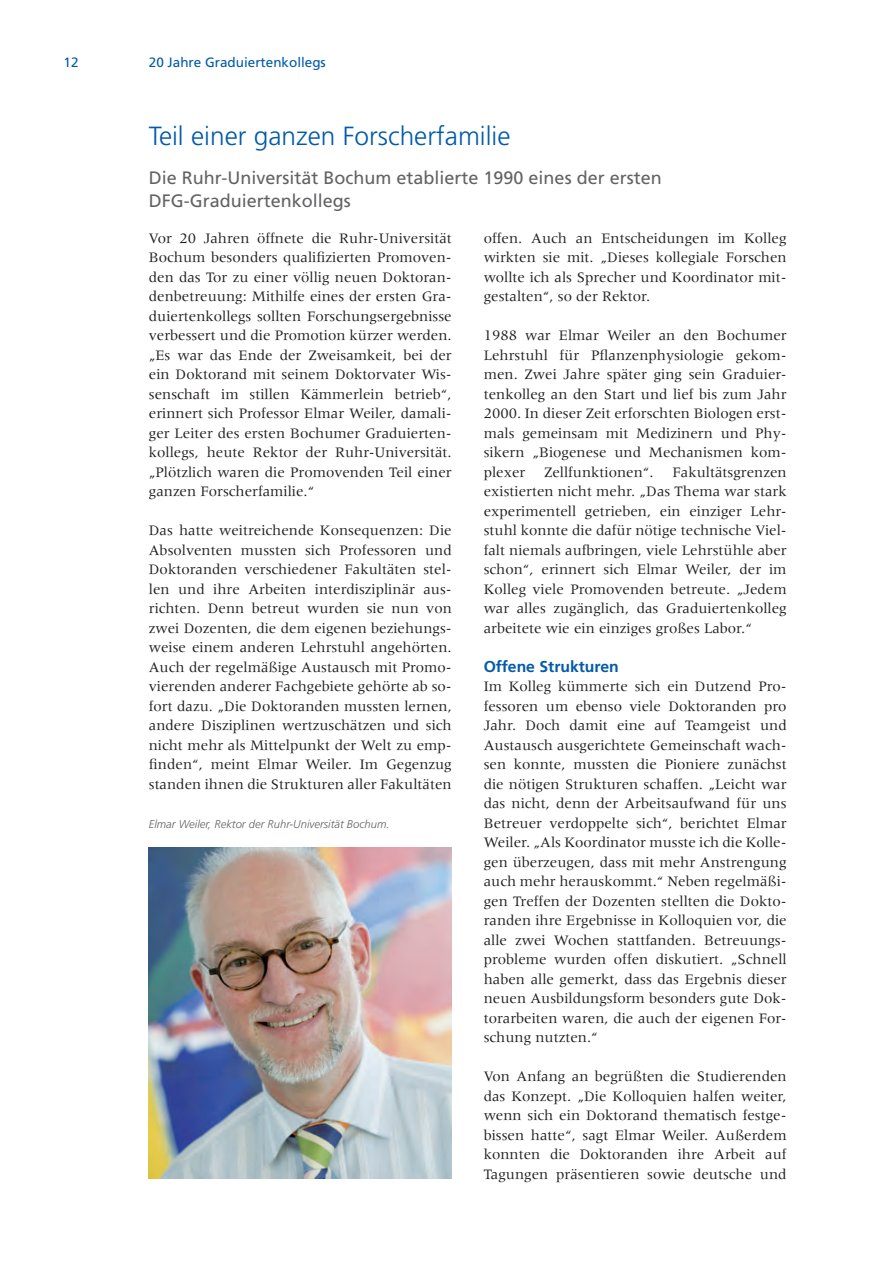
<style>
.page{position:relative;width:893px;height:1263px;background:#fff}
.page>*{position:absolute;margin:0;border:0;box-sizing:border-box;transform-origin:0 0}
.t1{font:300 26.25px "Frutiger LT Std";color:#015aaa}
.t2{font:18px/22.5px "Frutiger LT Std";color:#636366}
.t3{font:700 15.75px "Frutiger LT Std";color:#015aaa}
.t4{font:15px/19.5px "Meridien LT Std";color:#231f20;text-align:justify}
.t5{font:13.5px "Frutiger LT Std";color:#015aaa}
.t6{font:italic 300 11.25px "Frutiger LT Std";color:#636366}
</style>
<div class="page">
<img style="left:149px;top:847px;width:303px;height:332px">
<p class="t5" style="left:64px;top:54px;width:17px">12</p>
<p class="t5" style="left:149px;top:54px;width:179px">20 Jahre Graduiertenkollegs</p>
<h1 class="t1" style="left:149px;top:121px;width:363px">Teil einer ganzen Forscherfamilie</h1>
<p class="t2" style="left:149px;top:167px;width:514px">Die Ruhr-Universität Bochum etablierte 1990 eines der ersten<br>DFG-Graduiertenkollegs</p>
<p class="t4" style="left:149px;top:228px;width:304px">Vor 20 Jahren öffnete die Ruhr-Universität Bochum besonders qualifizierten Promoven&shy;den das Tor zu einer völlig neuen Doktoran&shy;denbetreuung: Mithilfe eines der ersten Gra&shy;duiertenkollegs sollten Forschungsergebnisse verbessert und die Promotion kürzer werden. „Es war das Ende der Zweisamkeit, bei der ein Doktorand mit seinem Doktorvater Wis&shy;senschaft im stillen Kämmerlein betrieb“, erinnert sich Professor Elmar Weiler, damali&shy;ger Leiter des ersten Bochumer Graduierten&shy;kollegs, heute Rektor der Ruhr-Universität. „Plötzlich waren die Promovenden Teil einer ganzen Forscherfamilie.“</p>
<p class="t4" style="left:149px;top:521px;width:304px">Das hatte weitreichende Konsequenzen: Die Absolventen mussten sich Professoren und Doktoranden verschiedener Fakultäten stel&shy;len und ihre Arbeiten interdisziplinär aus&shy;richten. Denn betreut wurden sie nun von zwei Dozenten, die dem eigenen beziehungs&shy;weise einem anderen Lehrstuhl angehörten.<br>Auch der regelmäßige Austausch mit Promo&shy;vierenden anderer Fachgebiete gehörte ab so&shy;fort dazu. „Die Doktoranden mussten lernen, andere Disziplinen wertzuschätzen und sich nicht mehr als Mittelpunkt der Welt zu emp&shy;finden“, meint Elmar Weiler. Im Gegenzug standen ihnen die Strukturen aller Fakultäten</p>
<p class="t6" style="left:149px;top:817px;width:242px">Elmar Weiler, Rektor der Ruhr-Universität Bochum.</p>
<p class="t4" style="left:484px;top:228px;width:304px">offen. Auch an Entscheidungen im Kolleg wirkten sie mit. „Dieses kollegiale Forschen wollte ich als Sprecher und Koordinator mit&shy;gestalten“, so der Rektor.</p>
<p class="t4" style="left:484px;top:326px;width:304px">1988 war Elmar Weiler an den Bochumer Lehrstuhl für Pflanzenphysiologie gekom&shy;men. Zwei Jahre später ging sein Graduier&shy;tenkolleg an den Start und lief bis zum Jahr 2000. In dieser Zeit erforschten Biologen erst&shy;mals gemeinsam mit Medizinern und Phy&shy;sikern „Biogenese und Mechanismen kom&shy;plexer Zellfunktionen“. Fakultätsgrenzen existierten nicht mehr. „Das Thema war stark experimentell getrieben, ein einziger Lehr&shy;stuhl konnte die dafür nötige technische Viel&shy;falt niemals aufbringen, viele Lehrstühle aber schon“, erinnert sich Elmar Weiler, der im Kolleg viele Promovenden betreute. „Jedem war alles zugänglich, das Graduiertenkolleg arbeitete wie ein einziges großes Labor.“</p>
<p class="t3" style="left:484px;top:657px;width:137px">Offene Strukturen</p>
<p class="t4" style="left:484px;top:677px;width:304px">Im Kolleg kümmerte sich ein Dutzend Pro&shy;fessoren um ebenso viele Doktoranden pro Jahr. Doch damit eine auf Teamgeist und Austausch ausgerichtete Gemeinschaft wach&shy;sen konnte, mussten die Pioniere zunächst die nötigen Strukturen schaffen. „Leicht war das nicht, denn der Arbeitsaufwand für uns Betreuer verdoppelte sich“, berichtet Elmar Weiler. „Als Koordinator musste ich die Kolle&shy;gen überzeugen, dass mit mehr Anstrengung auch mehr herauskommt.“ Neben regelmäßi&shy;gen Treffen der Dozenten stellten die Dokto&shy;randen ihre Ergebnisse in Kolloquien vor, die alle zwei Wochen stattfanden. Betreuungs&shy;probleme wurden offen diskutiert. „Schnell haben alle gemerkt, dass das Ergebnis dieser neuen Ausbildungsform besonders gute Dok&shy;torarbeiten waren, die auch der eigenen For&shy;schung nutzten.“</p>
<p class="t4" style="left:484px;top:1067px;width:304px">Von Anfang an begrüßten die Studierenden das Konzept. „Die Kolloquien halfen weiter, wenn sich ein Doktorand thematisch festge&shy;bissen hatte“, sagt Elmar Weiler. Außerdem konnten die Doktoranden ihre Arbeit auf Tagungen präsentieren sowie deutsche und</p>
</div>
